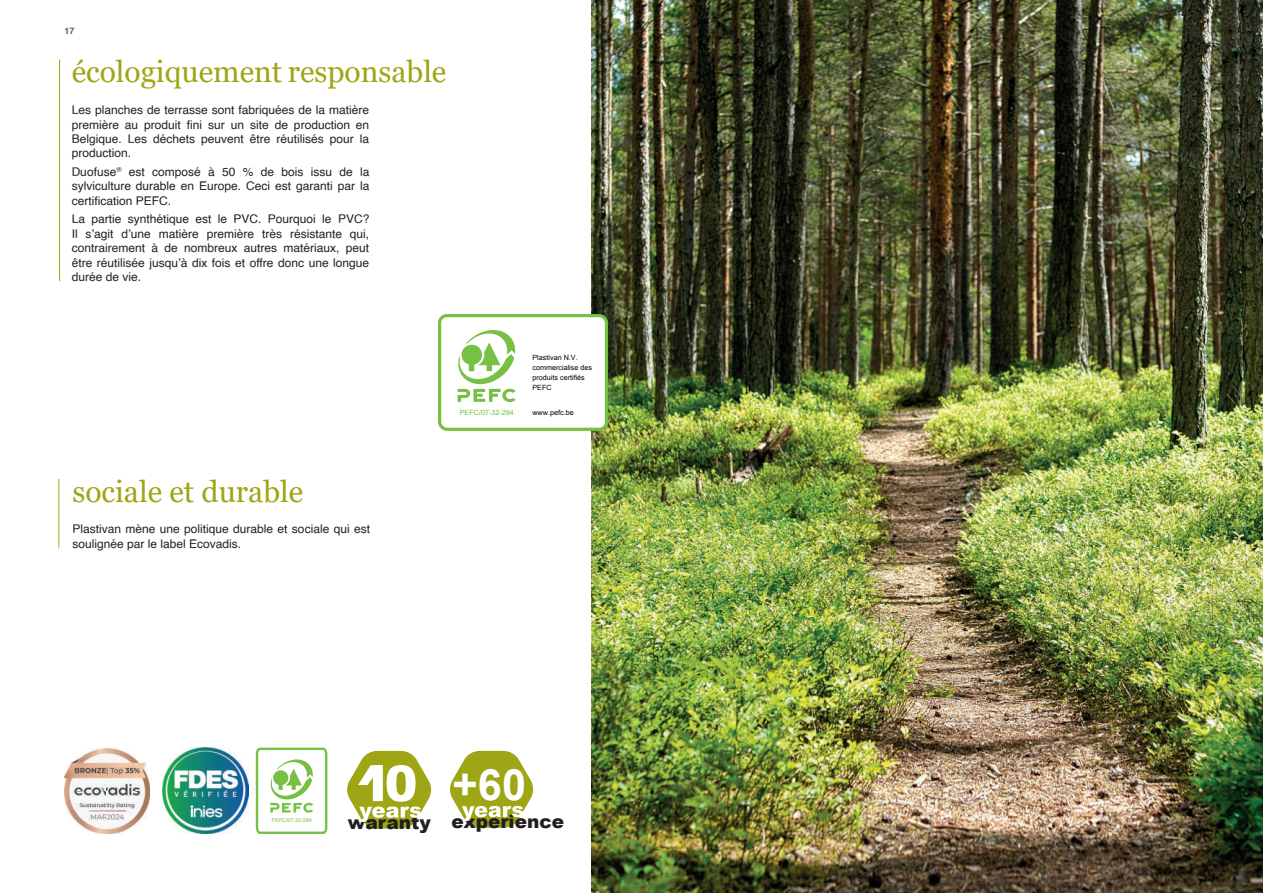
<style>
.page{position:relative;width:1263px;height:893px;background:#fff}
.page>*{position:absolute;margin:0;border:0;box-sizing:border-box;transform-origin:0 0}
.t1{font:700 43.35px "Arial";color:#fff}
.t2{font:30px "Georgia";color:#9ea615}
.t3{font:900 18.6px "Arial";color:#231f20}
.t4{font:900 18.45px "Arial";color:#231f20}
.t5{font:12px/14.4px "Helvetica";color:#231f20;text-align:justify}
.t6{font:700 9px "Helvetica";color:#60614b}
.t7{font:7.2px/10.1px "Arial Unicode MS";color:#000001}
.t8{font:7.2px "Arial Unicode MS";color:#76c043}
.t9{font:5.25px "Arial Unicode MS";color:#76c043}
</style>
<div class="page">
<img style="left:591px;top:0;width:672px;height:893px">
<svg style="left:256px;top:748px;width:72px;height:86px"></svg>
<img style="left:162px;top:747px;width:86px;height:86px">
<svg style="left:450px;top:751px;width:83px;height:77px"></svg>
<svg style="left:347px;top:751px;width:84px;height:77px"></svg>
<img style="left:65px;top:749px;width:84px;height:84px">
<hr style="left:59px;top:60px;width:1px;height:221px;background:#9ea615">
<hr style="left:58px;top:479px;width:1px;height:69px;background:#9ea615">
<div style="left:440px;top:316px;width:166px;height:113px;background:#fff;border-radius:7px"></div>
<div style="left:438px;top:314px;width:170px;height:117px;border:3px solid #76c043;border-radius:7px"></div>
<svg style="left:457px;top:330px;width:59px;height:72px"></svg>
<p class="t6" style="left:64px;top:24px;width:12px">17</p>
<h2 class="t2" style="left:72px;top:54px;width:376px">écologiquement responsable</h2>
<p class="t5" style="left:72px;top:103px;width:299px">Les planches de terrasse sont fabriquées de la matière première au produit fini sur un site de production en Belgique. Les déchets peuvent être réutilisés pour la production.</p>
<p class="t5" style="left:72px;top:165px;width:299px">Duofuse<sup>®</sup> est composé à 50 % de bois issu de la sylviculture durable en Europe. Ceci est garanti par la certification PEFC.</p>
<p class="t5" style="left:72px;top:212px;width:299px">La partie synthétique est le PVC. Pourquoi le PVC?<br>Il s’agit d’une matière première très résistante qui, contrairement à de nombreux autres matériaux, peut être réutilisée jusqu’à dix fois et offre donc une longue durée de vie.</p>
<h2 class="t2" style="left:72px;top:473px;width:232px">sociale et durable</h2>
<p class="t5" style="left:72px;top:522px;width:299px">Plastivan mène une politique durable et sociale qui est soulignée par le label Ecovadis.</p>
<p class="t8" style="left:460px;top:407px;width:56px">PEFC/07-32-294</p>
<p class="t7" style="left:532px;top:352px;width:61px">Plastivan N.V. commercialise des produits certifiés<br>PEFC</p>
<p class="t7" style="left:532px;top:407px;width:43px">www.pefc.be</p>
<h1 class="t1" style="left:453px;top:754px;width:75px">+60</h1>
<p class="t9" style="left:272px;top:816px;width:41px">PEFC/07-32-294</p>
<h3 class="t4" style="left:451px;top:808px;width:114px">experience</h3>
<h3 class="t3" style="left:348px;top:808px;width:85px">waranty</h3>
</div>
